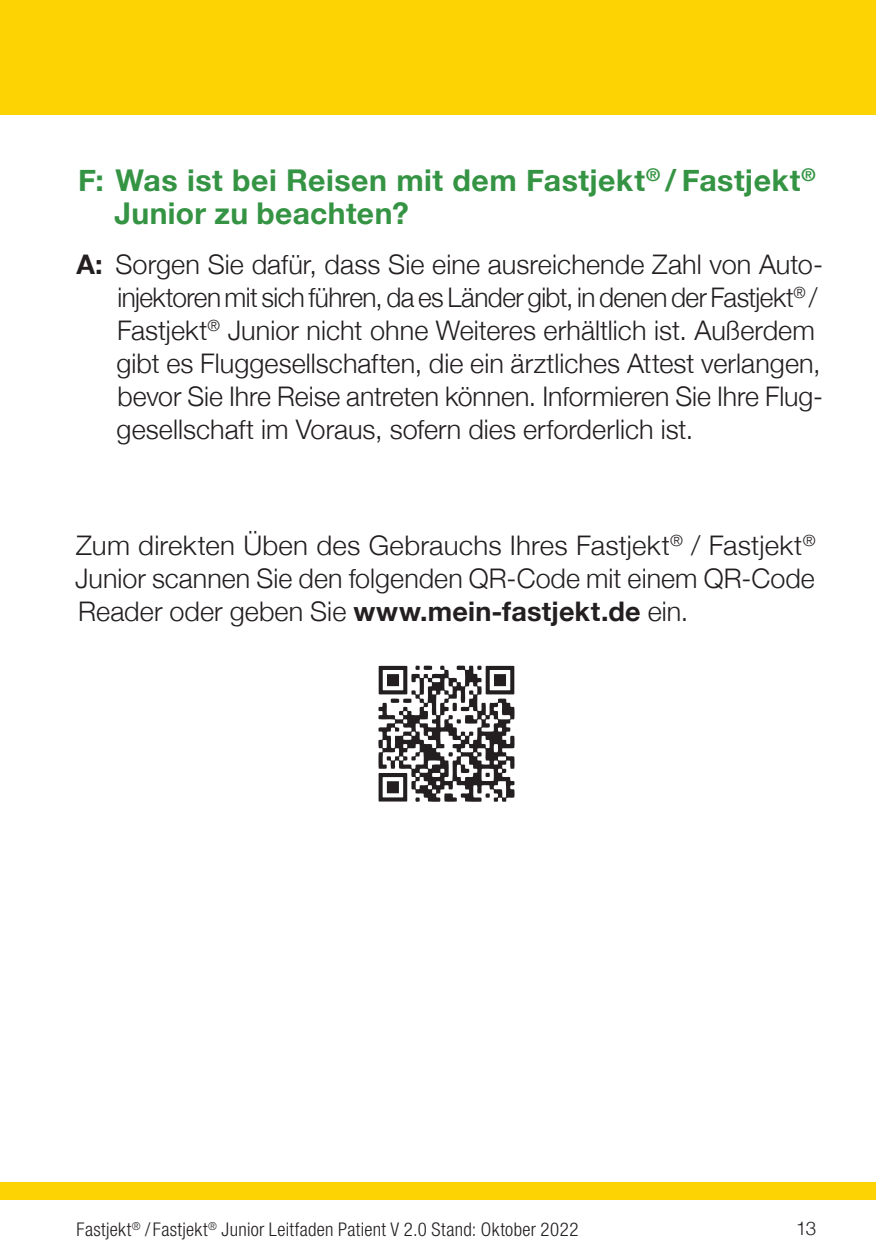
<style>
.page{position:relative;width:876px;height:1259px;background:#fff}
.page>*{position:absolute;margin:0;border:0;box-sizing:border-box;transform-origin:0 0}
.t1{font:700 30px/33px "Helvetica Neue";letter-spacing:.015em;color:#359444}
.t2{font:300 27px/33px "Helvetica Neue";color:#231f20}
.t3{font:300 condensed 18.9px "Helvetica Neue LT Std";letter-spacing:.02em;color:#231f20}
.t4{font:300 18.9px "Helvetica Neue";color:#231f20}
.s1{font-weight:700}
</style>
<div class="page">
<div style="left:0;top:0;width:876px;height:115px;background:#fed304"></div>
<div style="left:0;top:1182px;width:876px;height:17px;background:#fed304"></div>
<svg style="left:378px;top:665px;width:136px;height:136px"></svg>
<div style="left:387px;top:781px;width:12px;height:12px;background:#231f20"></div>
<p class="t1" style="left:114px;top:164px;width:703px;text-indent:-36px">F: Was ist bei Reisen mit dem Fastjekt<sup>®</sup> / Fastjekt<sup>®<br></sup>Junior zu beachten?</p>
<p class="t2" style="left:117px;top:246px;width:708px;text-indent:-40px"><span class="s1">A:</span> Sorgen Sie dafür, dass Sie eine ausreichende Zahl von Auto&shy;injektoren mit sich führen, da es Länder gibt, in denen der Fastjekt<sup>®</sup> / Fastjekt<sup>®</sup> Junior nicht ohne Weiteres erhältlich ist. Außerdem gibt es Fluggesellschaften, die ein ärztliches Attest verlangen, bevor Sie Ihre Reise antreten können. Informieren Sie Ihre Flug&shy;gesellschaft im Voraus, sofern dies erforderlich ist.</p>
<p class="t2" style="left:75px;top:527px;width:742px;text-align:justify">Zum direkten Üben des Gebrauchs Ihres Fastjekt<sup>®</sup> / Fastjekt<sup>® </sup>Junior scannen Sie den folgenden QR-Code mit einem QR-Code Reader oder geben Sie <span class="s1">www.mein-fastjekt.de</span> ein.</p>
<p class="t3" style="left:77px;top:1218px;width:503px">Fastjekt<sup>®</sup> /Fastjekt<sup>®</sup> Junior Leitfaden Patient V 2.0 Stand: Oktober 2022</p>
<p class="t4" style="left:796px;top:1213px;width:22px">13</p>
</div>
